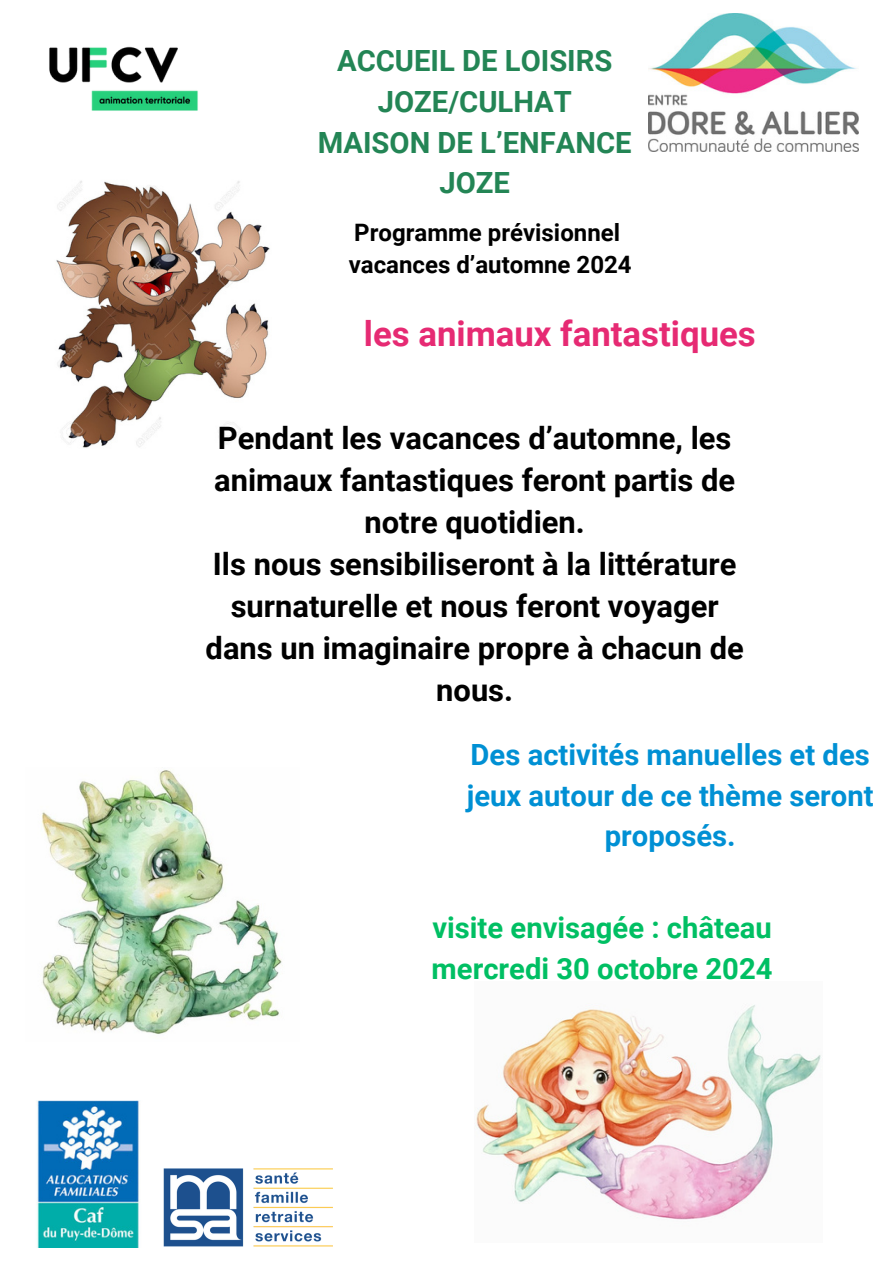
<style>
.page{position:relative;width:894px;height:1264px;background:#fff}
.page>*{position:absolute;margin:0;border:0;box-sizing:border-box;transform-origin:0 0}
.t1{font:700 34.8px "Roboto";color:#e62a73}
.t2{font:700 30.9px/42px "Roboto";color:#000;text-align:center}
.t3{font:700 29.25px/40.5px "Roboto";color:#0090d4;text-align:center}
.t4{font:700 29.25px/40.5px "Roboto";color:#238555;text-align:center}
.t5{font:700 29.25px/40.5px "Roboto";color:#00bf63}
.t6{font:700 24px "Roboto";color:#000}
</style>
<div class="page">
<img style="left:49px;top:46px;width:149px;height:65px">
<img style="left:36px;top:1100px;width:103px;height:147px">
<img style="left:648px;top:13px;width:209px;height:139px">
<img style="left:163px;top:1168px;width:170px;height:79px">
<img style="left:41px;top:770px;width:242px;height:264px">
<img style="left:475px;top:1005px;width:346px;height:215px">
<img style="left:56px;top:181px;width:214px;height:267px">
<h3 class="t4" style="left:318px;top:41px;width:315px">ACCUEIL DE LOISIRS<br>JOZE/CULHAT<br>MAISON DE L’ENFANCE<br>JOZE</h3>
<p class="t6" style="left:354px;top:218px;width:267px">Programme prévisionnel</p>
<p class="t6" style="left:348px;top:251px;width:284px">vacances d’automne 2024</p>
<p class="t1" style="left:364px;top:314px;width:393px">les animaux fantastiques</p>
<h3 class="t2" style="left:205px;top:418px;width:539px">Pendant les vacances d’automne, les animaux fantastiques feront partis de notre quotidien.<br>Ils nous sensibiliseront à la littérature surnaturelle et nous feront voyager dans un imaginaire propre à chacun de nous.</h3>
<h3 class="t3" style="left:466px;top:735px;width:408px">Des activités manuelles et des jeux autour de ce thème seront proposés.</h3>
<p class="t5" style="left:431px;top:908px;width:342px">visite envisagée : château mercredi 30 octobre 2024</p>
</div>
